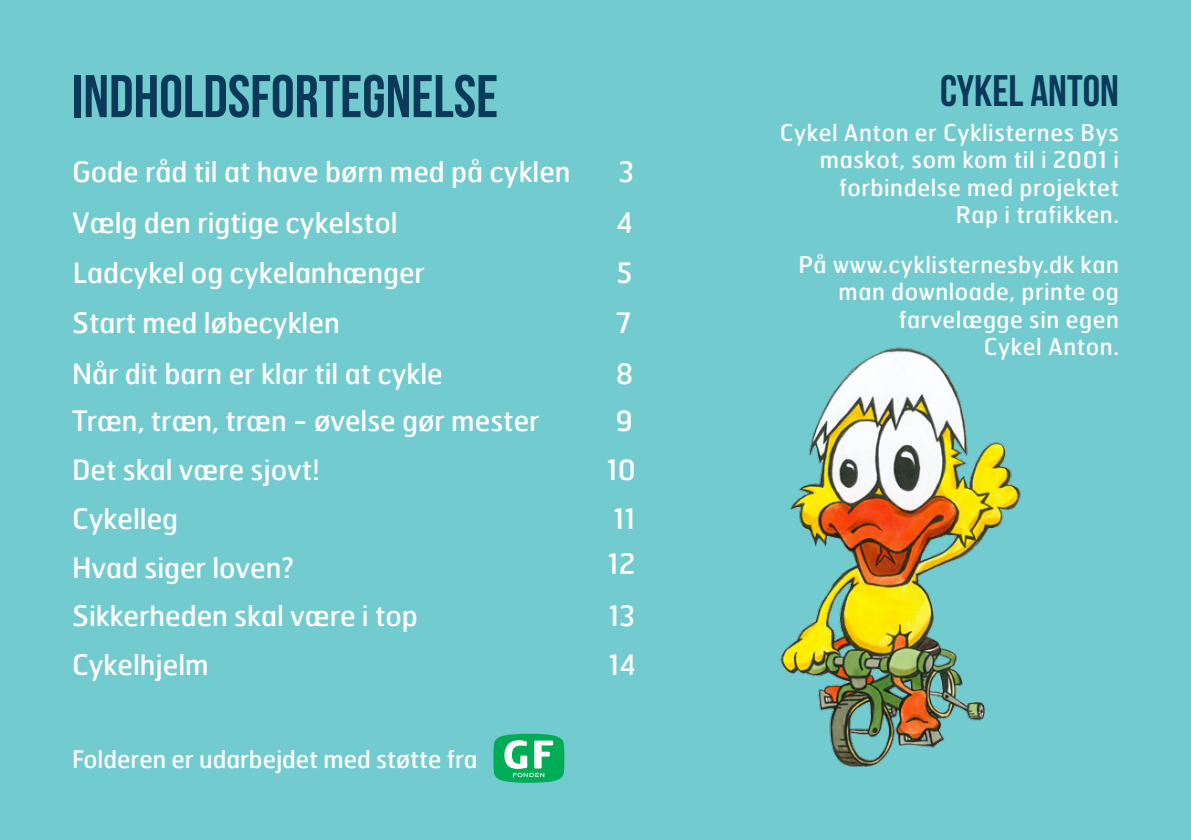
<style>
.page{position:relative;width:1191px;height:840px;background:#fff}
.page>*{position:absolute;margin:0;border:0;box-sizing:border-box;transform-origin:0 0}
.t1{font:60px "Bebas Neue";color:#0a3959}
.t2{font:44px "Bebas Neue";color:#0a3959}
.t3{font:28px "Hermes";color:#fff}
.t4{font:24px "Hermes";color:#fff}
.t5{font:23px/27.6px "Hermes";letter-spacing:.025em;color:#fff;text-align:right}
</style>
<div class="page">
<div style="left:0;top:0;width:1191px;height:839px;background:#72cbcf"></div>
<svg style="left:493px;top:733px;width:71px;height:49px"></svg>
<img style="left:780px;top:347px;width:241px;height:420px">
<p class="t1" style="left:72px;top:63px;width:428px">INDHOLDSFORTEGNELSE</p>
<p class="t3" style="left:72px;top:154px;width:500px">Gode råd til at have børn med på cyklen</p>
<p class="t3" style="left:618px;top:154px;width:17px">3</p>
<p class="t3" style="left:616px;top:204px;width:18px">4</p>
<p class="t3" style="left:616px;top:255px;width:18px">5</p>
<p class="t3" style="left:616px;top:305px;width:17px">7</p>
<p class="t3" style="left:72px;top:204px;width:327px">Vælg den rigtige cykelstol</p>
<p class="t3" style="left:73px;top:255px;width:353px">Ladcykel og cykelanhænger</p>
<p class="t3" style="left:72px;top:305px;width:269px">Start med løbecyklen</p>
<p class="t3" style="left:72px;top:355px;width:372px">Når dit barn er klar til at cykle</p>
<p class="t3" style="left:72px;top:403px;width:469px">Træn, træn, træn - øvelse gør mester</p>
<p class="t3" style="left:72px;top:451px;width:249px">Det skal være sjovt!</p>
<p class="t3" style="left:616px;top:355px;width:19px">8</p>
<p class="t3" style="left:616px;top:403px;width:19px">9</p>
<p class="t3" style="left:607px;top:451px;width:31px">10</p>
<p class="t3" style="left:72px;top:500px;width:108px">Cykelleg</p>
<p class="t3" style="left:613px;top:500px;width:24px">11</p>
<p class="t3" style="left:72px;top:549px;width:223px">Hvad siger loven?</p>
<p class="t3" style="left:72px;top:598px;width:347px">Sikkerheden skal være i top</p>
<p class="t3" style="left:608px;top:546px;width:29px">12</p>
<p class="t3" style="left:608px;top:598px;width:28px">13</p>
<p class="t3" style="left:72px;top:646px;width:138px">Cykelhjelm</p>
<p class="t3" style="left:608px;top:646px;width:29px">14</p>
<p class="t4" style="left:72px;top:743px;width:407px">Folderen er udarbejdet med støtte fra</p>
<p class="t2" style="left:940px;top:67px;width:180px">CYKEL ANTON</p>
<p class="t5" style="left:779px;top:118px;width:341px">Cykel Anton er Cyklisternes Bys maskot, som kom til i 2001 i forbindelse med projektet<br>Rap i trafikken.</p>
<p class="t5" style="left:798px;top:250px;width:322px">På www.cyklisternesby.dk kan man downloade, printe og farvelægge sin egen<br>Cykel Anton.</p>
</div>
